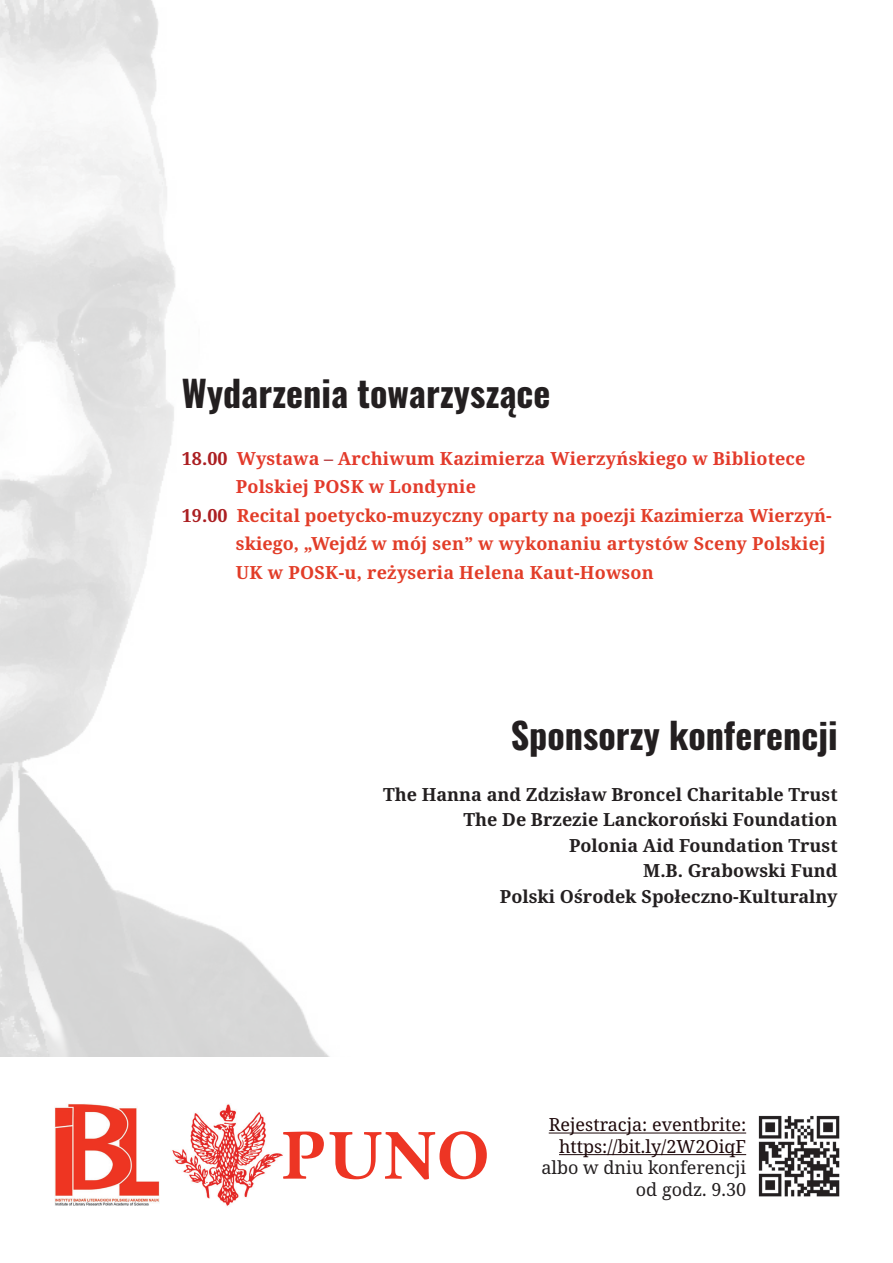
<style>
.page{position:relative;width:893px;height:1263px;background:#fff}
.page>*{position:absolute;margin:0;border:0;box-sizing:border-box;transform-origin:0 0}
.t1{font:72px "Linux Libertine GB";color:#ed3524}
.t2{font:700 36px "Oswald";color:#231f20}
.t3{font:700 18px/25.5px "Noto Serif";color:#231f20;text-align:right}
.t4{font:700 18px "Noto Serif";color:#e23d28}
.t5{font:700 18px "Noto Serif";letter-spacing:.01em;color:#e33a2b}
.t6{font:18px/21.6px "Noto Serif";color:#1e090b;text-align:center}
.t7{font:18px "Noto Serif";color:#231f20}
.s1{color:#ab1e21}
</style>
<div class="page">
<img style="left:0;top:0;width:330px;height:1057px">
<img style="left:55px;top:1104px;width:104px;height:101px">
<img style="left:172px;top:1104px;width:111px;height:102px">
<img style="left:746px;top:1115px;width:94px;height:82px">
<hr style="left:549px;top:1132px;width:197px;height:1px;background:#1e090b">
<hr style="left:559px;top:1154px;width:187px;height:1px;background:#1e090b">
<h2 class="t2" style="left:182px;top:374px;width:370px">Wydarzenia towarzyszące</h2>
<p class="t5" style="left:182px;top:446px;width:625px"><span class="s1">18.00</span> Wystawa <span class="s1">–</span> Archiwum Kazimierza Wierzyńskiego w Bibliotece</p>
<p class="t5" style="left:236px;top:474px;width:242px">Polskiej POSK w Londynie</p>
<p class="t4" style="left:182px;top:503px;width:651px"><span class="s1">19.00</span> Recital poetycko-muzyczny oparty na poezji Kazimierza Wierzyń-</p>
<p class="t4" style="left:236px;top:531px;width:591px">skiego, „Wejdź w mój sen” w wykonaniu artystów Sceny Polskiej</p>
<p class="t4" style="left:236px;top:560px;width:419px">UK w POSK-u, reżyseria Helena Kaut-Howson</p>
<h2 class="t2" style="left:511px;top:716px;width:328px">Sponsorzy konferencji</h2>
<p class="t3" style="left:383px;top:782px;width:456px">The Hanna and Zdzisław Broncel Charitable Trust The De Brzezie Lanckoroński Foundation<br>Polonia Aid Foundation Trust<br>M.B. Grabowski Fund<br>Polski Ośrodek Społeczno-Kulturalny</p>
<h1 class="t1" style="left:281px;top:1105px;width:209px">PUNO</h1>
<p class="t6" style="left:549px;top:1114px;width:199px">Rejestracja: eventbrite: https://bit.ly/2W2OiqF</p>
<p class="t7" style="left:541px;top:1155px;width:206px">albo w dniu konferencji</p>
<p class="t7" style="left:636px;top:1177px;width:112px">od godz. 9.30</p>
</div>
